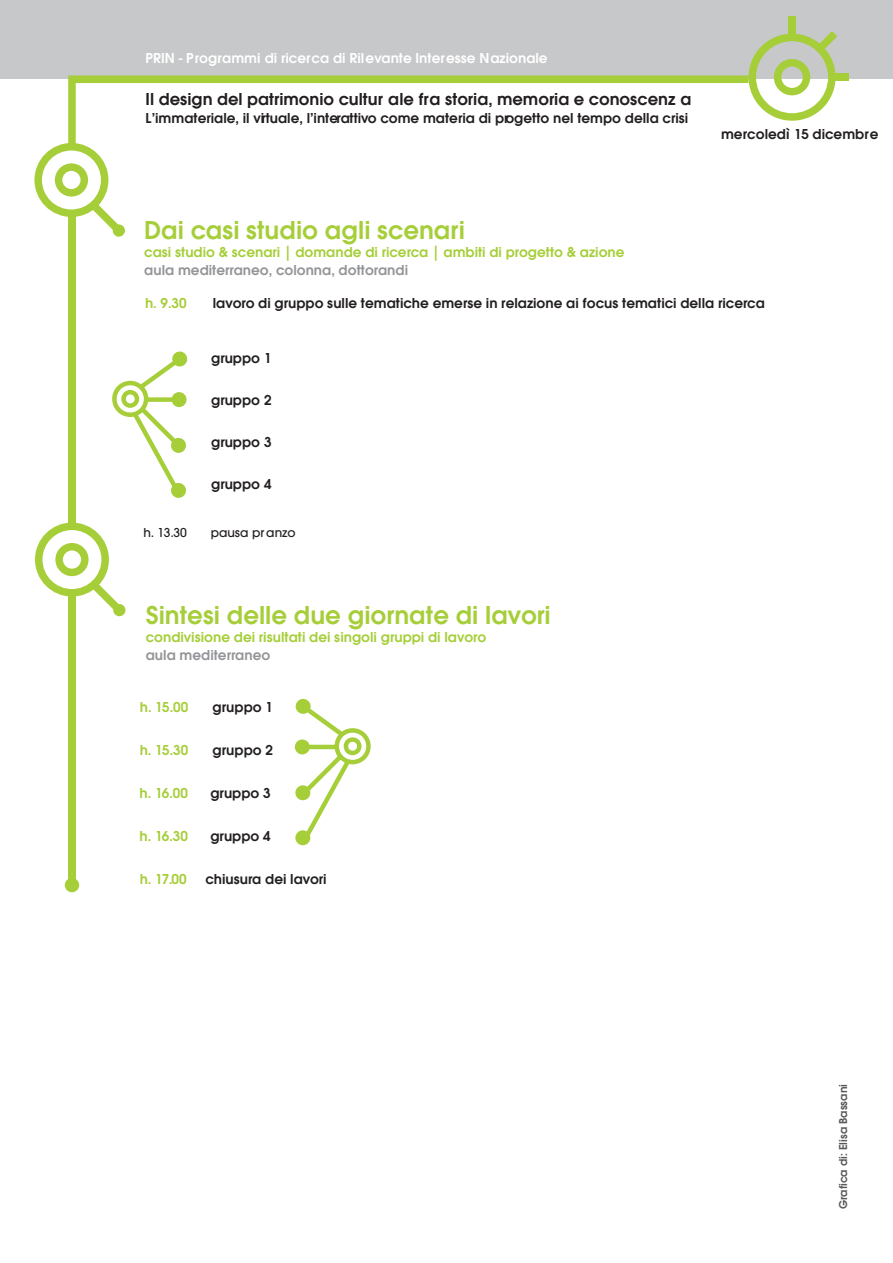
<style>
.page{position:relative;width:893px;height:1263px;background:#fff}
.page>*{position:absolute;margin:0;border:0;box-sizing:border-box;transform-origin:0 0}
.t1{font:600 27px "Avant Garde ITC";color:#a6ce39}
.t2{font:600 18px "Avant Garde ITC";color:#231f20}
.t3{font:600 15px "Avant Garde ITC";color:#231f20}
.t4{font:600 15px "Avant Garde ITC";color:#a6ce39}
.t5{font:600 15px "Avant Garde ITC";color:#fff}
.t6{font:600 15px "Avant Garde ITC";color:#939598}
.t7{font:13.5px "Avant Garde Md ITC";color:#231f20}
.t8{font:600 12px "Avant Garde ITC";color:#57585a}
</style>
<div class="page">
<div style="left:0;top:0;width:893px;height:78px;background:#c7c8ca"></div>
<svg style="left:34px;top:143px;width:84px;height:89px"></svg>
<svg style="left:68px;top:76px;width:680px;height:70px"></svg>
<div style="left:68px;top:213px;width:8px;height:317px;background:#a6ce39"></div>
<div style="left:113px;top:224px;width:12px;height:13px;background:#a6ce39;border-radius:50%"></div>
<div style="left:65px;top:878px;width:14px;height:14px;background:#a6ce39;border-radius:50%"></div>
<svg style="left:35px;top:523px;width:87px;height:90px"></svg>
<div style="left:113px;top:604px;width:12px;height:12px;background:#a6ce39;border-radius:50%"></div>
<div style="left:68px;top:593px;width:8px;height:287px;background:#a6ce39"></div>
<svg style="left:748px;top:31px;width:89px;height:90px"></svg>
<div style="left:830px;top:73px;width:19px;height:8px;background:#a6ce39"></div>
<div style="left:788px;top:16px;width:8px;height:24px;background:#a6ce39"></div>
<svg style="left:112px;top:351px;width:76px;height:137px"></svg>
<div style="left:172px;top:392px;width:15px;height:15px;background:#a6ce39;border-radius:50%"></div>
<div style="left:171px;top:438px;width:15px;height:15px;background:#a6ce39;border-radius:50%"></div>
<div style="left:171px;top:483px;width:15px;height:15px;background:#a6ce39;border-radius:50%"></div>
<svg style="left:295px;top:698px;width:76px;height:141px"></svg>
<div style="left:295px;top:739px;width:15px;height:15px;background:#a6ce39;border-radius:50%"></div>
<div style="left:295px;top:785px;width:15px;height:15px;background:#a6ce39;border-radius:50%"></div>
<div style="left:295px;top:830px;width:15px;height:15px;background:#a6ce39;border-radius:50%"></div>
<p class="t5" style="left:146px;top:49px;width:404px">PRIN - Programmi di ricerca di Rilevante Interesse Nazionale</p>
<p class="t2" style="left:146px;top:88px;width:547px">Il design del patrimonio cultur ale fra storia, memoria e conoscenz a</p>
<p class="t3" style="left:146px;top:109px;width:544px">L’immateriale, il virtuale, l’interattivo come materia di progetto nel tempo della crisi</p>
<p class="t3" style="left:721px;top:125px;width:159px">mercoledì 15 dicembre</p>
<h1 class="t1" style="left:144px;top:214px;width:322px">Dai casi studio agli scenari</h1>
<p class="t4" style="left:144px;top:243px;width:482px">casi studio &amp; scenari | domande di ricerca | ambiti di progetto &amp; azione</p>
<p class="t6" style="left:144px;top:261px;width:265px">aula mediterraneo, colonna, dottorandi</p>
<p class="t4" style="left:145px;top:294px;width:43px">h. 9.30</p>
<p class="t3" style="left:213px;top:294px;width:554px">lavoro di gruppo sulle tematiche emerse in relazione ai focus tematici della ricerca</p>
<p class="t3" style="left:211px;top:349px;width:62px">gruppo 1</p>
<p class="t3" style="left:211px;top:391px;width:62px">gruppo 2</p>
<p class="t3" style="left:211px;top:433px;width:62px">gruppo 3</p>
<p class="t3" style="left:211px;top:475px;width:62px">gruppo 4</p>
<p class="t7" style="left:144px;top:524px;width:45px">h. 13.30</p>
<p class="t7" style="left:211px;top:524px;width:87px">pausa pranzo</p>
<h1 class="t1" style="left:146px;top:600px;width:406px">Sintesi delle due giornate di lavori</h1>
<p class="t4" style="left:146px;top:629px;width:342px">condivisione dei risultati dei singoli gruppi di lavoro</p>
<p class="t6" style="left:146px;top:647px;width:126px">aula mediterraneo</p>
<p class="t4" style="left:140px;top:698px;width:50px">h. 15.00</p>
<p class="t3" style="left:213px;top:698px;width:62px">gruppo 1</p>
<p class="t4" style="left:140px;top:741px;width:50px">h. 15.30</p>
<p class="t3" style="left:212px;top:741px;width:62px">gruppo 2</p>
<p class="t4" style="left:140px;top:784px;width:50px">h. 16.00</p>
<p class="t3" style="left:210px;top:784px;width:62px">gruppo 3</p>
<p class="t4" style="left:140px;top:827px;width:50px">h. 16.30</p>
<p class="t3" style="left:210px;top:827px;width:62px">gruppo 4</p>
<p class="t4" style="left:140px;top:870px;width:48px">h. 17.00</p>
<p class="t3" style="left:205px;top:870px;width:123px">chiusura dei lavori</p>
<p class="t8" style="left:836px;top:1209px;width:127px;rotate:-90deg">Grafica di: Elisa Bassani</p>
</div>
